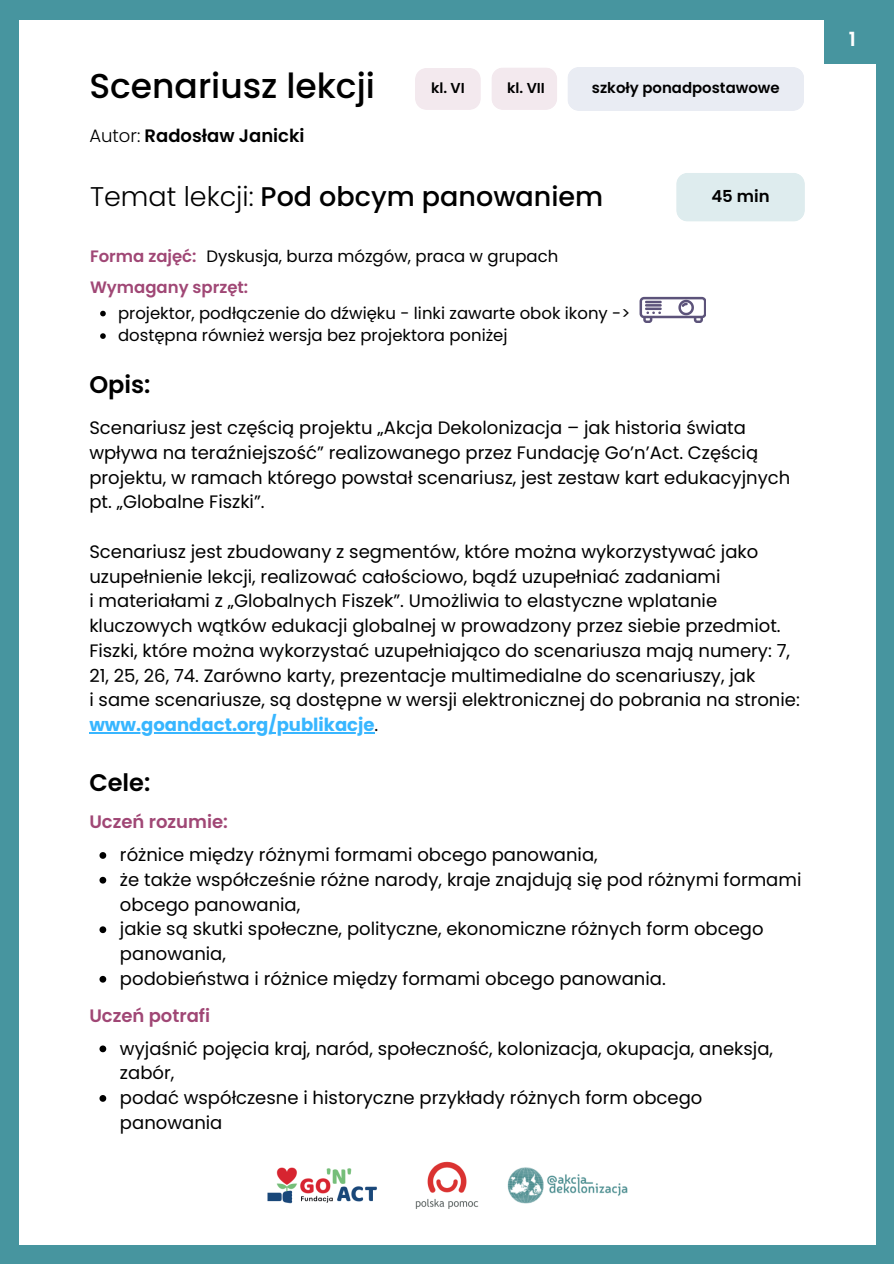
<style>
.page{position:relative;width:894px;height:1264px;background:#fff}
.page>*{position:absolute;margin:0;border:0;box-sizing:border-box;transform-origin:0 0}
.t1{font:500 34.5px "Poppins";color:#000}
.t2{font:500 27px "Poppins";color:#000}
.t3{font:600 24px "Poppins";color:#000}
.t4{font:600 19.5px "Poppins";color:#fff}
.t5{font:18px/24.8px "Poppins";color:#000}
.t6{font:700 18px "Poppins";color:#38b6ff}
.t7{font:600 18px "Poppins";color:#a04775}
.t8{font:600 18px "Poppins";color:#000}
.t9{font:16.5px "Poppins";color:#000}
.t10{font:600 16.5px "Poppins";color:#a04775}
.t11{font:600 16.5px "Poppins";color:#000}
.t12{font:600 14.85px "Poppins";color:#000}
.t13{font:600 14.4px "Poppins";color:#000}
.s1{font-weight:300}
.s2{font-weight:400;color:#000}
</style>
<div class="page">
<div style="left:0;top:0;width:893px;height:1263px;background:#47959f"></div>
<div style="left:19px;top:20px;width:856px;height:1224px;background:#fff"></div>
<div style="left:676px;top:173px;width:128px;height:48px;background:#deecee"></div>
<img style="left:267px;top:1161px;width:361px;height:48px">
<div style="left:415px;top:68px;width:65px;height:42px;background:#f3e9ee"></div>
<div style="left:492px;top:68px;width:65px;height:42px;background:#f3e9ee"></div>
<div style="left:568px;top:67px;width:235px;height:44px;background:#e9ecf3"></div>
<hr style="left:89px;top:732px;width:285px;height:1px;background:#38b6ff">
<svg style="left:99px;top:852px;width:7px;height:6px"></svg>
<svg style="left:99px;top:876px;width:7px;height:7px"></svg>
<svg style="left:99px;top:926px;width:7px;height:7px"></svg>
<svg style="left:99px;top:975px;width:7px;height:7px"></svg>
<svg style="left:99px;top:1045px;width:7px;height:7px"></svg>
<svg style="left:99px;top:1095px;width:7px;height:6px"></svg>
<svg style="left:100px;top:311px;width:6px;height:5px"></svg>
<svg style="left:100px;top:333px;width:6px;height:6px"></svg>
<div style="left:824px;top:15px;width:56px;height:49px;background:#47959f"></div>
<svg style="left:639px;top:297px;width:66px;height:26px"></svg>
<p class="t1" style="left:89px;top:62px;width:287px">Scenariusz lekcji</p>
<p class="t13" style="left:431px;top:78px;width:35px">kl. VI</p>
<p class="t13" style="left:507px;top:77px;width:39px">kl. VII</p>
<p class="t12" style="left:591px;top:77px;width:189px">szkoły ponadpostawowe</p>
<p class="t8" style="left:89px;top:123px;width:217px"><span class="s1">Autor:</span> Radosław Janicki</p>
<h1 class="t2" style="left:90px;top:177px;width:514px"><span class="s1">Temat lekcji:</span> Pod obcym panowaniem</h1>
<p class="t11" style="left:711px;top:184px;width:60px">45 min</p>
<p class="t10" style="left:90px;top:244px;width:108px">Forma zajęć:</p>
<p class="t9" style="left:206px;top:244px;width:353px">Dyskusja, burza mózgów, praca w grupach</p>
<h4 class="t10" style="left:90px;top:275px;width:160px">Wymagany sprzęt:</h4>
<h5 class="t9" style="left:118px;top:301px;width:513px">projektor, podłączenie do dźwięku - linki zawarte obok ikony -&gt;</h5>
<p class="t9" style="left:118px;top:324px;width:391px">dostępna również wersja bez projektora poniżej</p>
<h3 class="t3" style="left:89px;top:368px;width:63px">Opis:</h3>
<h2 class="t5" style="left:89px;top:415px;width:702px">Scenariusz jest częścią projektu „Akcja Dekolonizacja – jak historia świata wpływa na teraźniejszość” realizowanego przez Fundację Go’n’Act. Częścią projektu, w ramach którego powstał scenariusz, jest zestaw kart edukacyjnych pt. „Globalne Fiszki”.</h2>
<p class="t5" style="left:89px;top:539px;width:711px">Scenariusz jest zbudowany z segmentów, które można wykorzystywać jako uzupełnienie lekcji, realizować całościowo, bądź uzupełniać zadaniami<br>i materiałami z „Globalnych Fiszek”. Umożliwia to elastyczne wplatanie kluczowych wątków edukacji globalnej w prowadzony przez siebie przedmiot.<br>Fiszki, które można wykorzystać uzupełniająco do scenariusza mają numery: 7, 21, 25, 26, 74. Zarówno karty, prezentacje multimedialne do scenariuszy, jak<br>i same scenariusze, są dostępne w wersji elektronicznej do pobrania na stronie:</p>
<h5 class="t6" style="left:89px;top:712px;width:290px">www.goandact.org/publikacje<span class="s2">.</span></h5>
<h5 class="t3" style="left:89px;top:765px;width:63px">Cele:</h5>
<h6 class="t7" style="left:89px;top:809px;width:140px">Uczeń rozumie:</h6>
<h5 class="t5" style="left:120px;top:842px;width:479px">różnice między różnymi formami obcego panowania,</h5>
<p class="t5" style="left:120px;top:867px;width:682px">że także współcześnie różne narody, kraje znajdują się pod różnymi formami obcego panowania,</p>
<p class="t5" style="left:120px;top:916px;width:645px">jakie są skutki społeczne, polityczne, ekonomiczne różnych form obcego panowania,</p>
<p class="t5" style="left:120px;top:966px;width:547px">podobieństwa i różnice między formami obcego panowania.</p>
<h4 class="t7" style="left:89px;top:1002px;width:122px">Uczeń potrafi</h4>
<h6 class="t5" style="left:120px;top:1035px;width:654px">wyjaśnić pojęcia kraj, naród, społeczność, kolonizacja, okupacja, aneksja, zabór,</h6>
<h6 class="t5" style="left:120px;top:1085px;width:583px">podać współczesne i historyczne przykłady różnych form obcego panowania</h6>
<p class="t4" style="left:848px;top:25px;width:9px">1</p>
</div>
